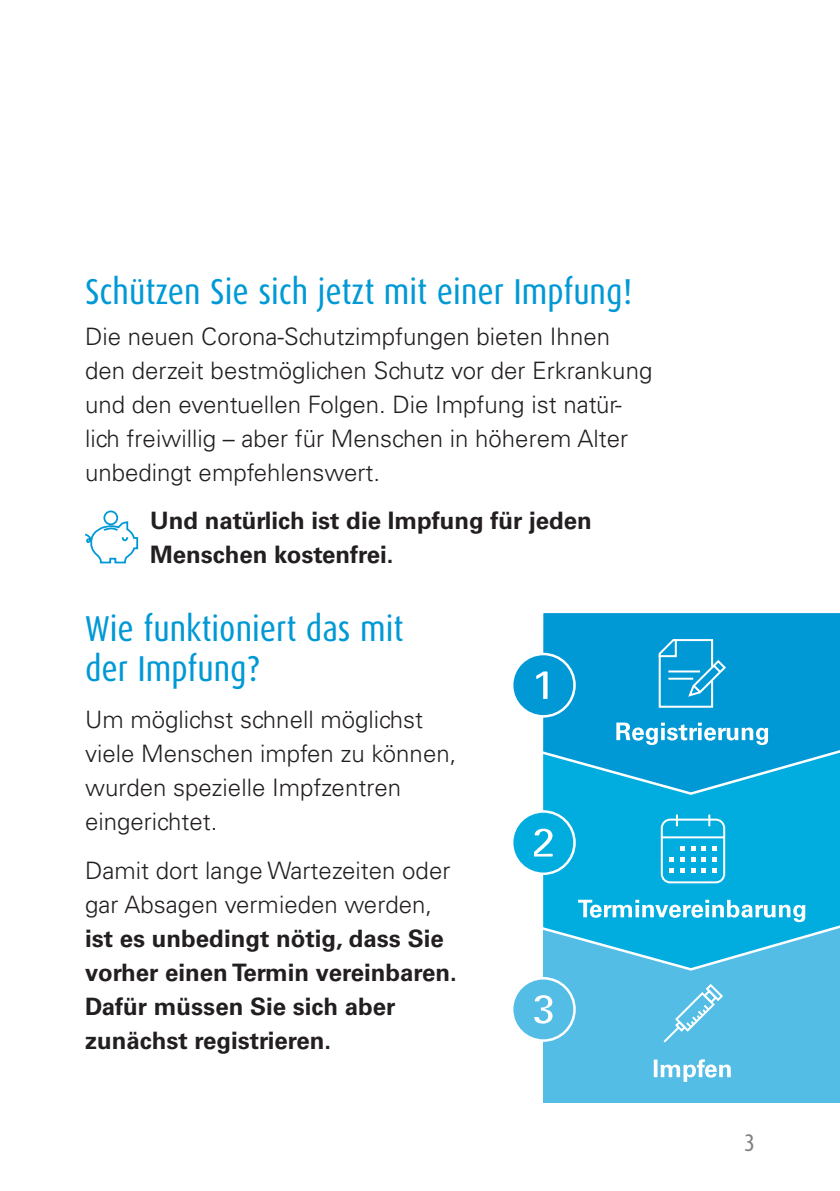
<style>
.page{position:relative;width:840px;height:1191px;background:#fff}
.page>*{position:absolute;margin:0;border:0;box-sizing:border-box;transform-origin:0 0}
.Headline_2{font:36px/40px "Dax Condensed";color:#0099d5}
.Fließtext_Abstand_na{font:300 24px/34px "Univers LT Std";color:#231f20}
.Fließtext{font:700 24px/34px "Univers LT Pro 65";color:#231f20}
.t1{font:24px "Dax Condensed";color:#808285}
.s1{font-family:"Univers LT Std";font-weight:300}
</style>
<div class="page">
<svg style="left:85px;top:520px;width:54px;height:44px"></svg>
<div style="left:103px;top:510px;width:15px;height:15px;border:2px solid #0099d5;border-radius:50%"></div>
<img style="left:513px;top:613px;width:326px;height:489px">
<h2 class="Headline_2" style="left:85px;top:272px;width:548px">Schützen Sie sich jetzt mit einer Impfung!</h2>
<p class="Fließtext_Abstand_na" style="left:85px;top:319px;width:568px">Die neuen Corona-Schutzimpfungen bieten Ihnen den derzeit bestmöglichen Schutz vor der Erkrankung und den eventuellen Folgen. Die Impfung ist natür&shy;lich freiwillig – aber für Menschen in höherem Alter unbedingt empfehlenswert.</p>
<p class="Fließtext" style="left:150px;top:503px;width:443px">Und natürlich ist die Impfung für jeden<br>Menschen kostenfrei.</p>
<h2 class="Headline_2" style="left:85px;top:609px;width:320px">Wie funktioniert das mit der Impfung?</h2>
<p class="Fließtext_Abstand_na" style="left:85px;top:703px;width:372px">Um möglichst schnell möglichst viele Menschen impfen zu können, wurden spezielle Impfzentren eingerichtet.</p>
<p class="Fließtext" style="left:85px;top:853px;width:373px"><span class="s1">Damit dort lange Wartezeiten oder gar Absagen vermieden werden, </span>ist es unbedingt nötig, dass Sie vorher einen Termin vereinbaren.<br>Dafür müssen Sie sich aber zunächst registrieren.</p>
<p class="t1" style="left:743px;top:1129px;width:12px">3</p>
</div>
